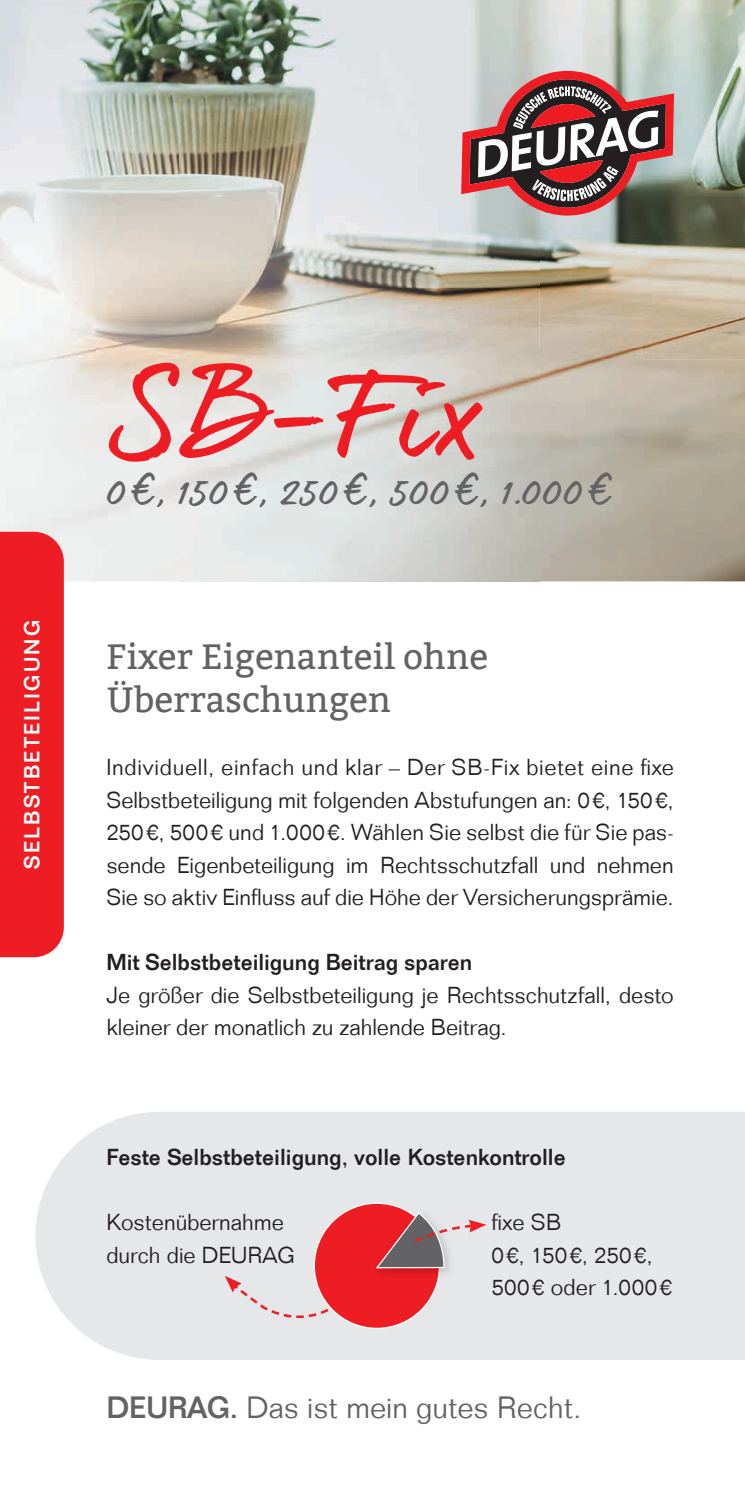
<style>
.page{position:relative;width:745px;height:1489px;background:#fff}
.page>*{position:absolute;margin:0;border:0;box-sizing:border-box;transform-origin:0 0}
.t1{font:112.5px "dear Joe 6";color:#ee1d23}
.t2{font:40px "dear Joe 6";color:#636366}
.t3{font:35px/42.5px "Bitter";color:#636366}
.t4{font:300 30px "Folio LT";color:#636366}
.t5{font:300 22.5px/32.5px "Folio LT";color:#231f20}
.t6{font:500 22.5px "Folio LT";color:#231f20}
.t7{font:500 21.25px "Folio LT";letter-spacing:.105em;color:#fff}
.s1{font-weight:500}
</style>
<div class="page">
<img style="left:539px;top:0;width:205px;height:532px">
<img style="left:0;top:0;width:539px;height:360px">
<div style="left:35px;top:1112px;width:709px;height:247px;background:#e6e7e9"></div>
<svg style="left:461px;top:71px;width:212px;height:144px;background:#976e6e"></svg>
<img style="left:96px;top:348px;width:546px;height:184px">
<svg style="left:225px;top:1202px;width:261px;height:126px;background:#e09ea1"></svg>
<svg style="left:0;top:532px;width:744px;height:425px"></svg>
<p class="t7" style="left:19px;top:869px;width:251px;rotate:-90deg">SELBSTBETEILIGUNG</p>
<h1 class="t1" style="left:106px;top:348px;width:378px">SB-Fix</h1>
<h2 class="t2" style="left:106px;top:466px;width:508px">0 €, 150 €, 250 €, 500 €, 1.000 €</h2>
<h3 class="t3" style="left:106px;top:636px;width:383px">Fixer Eigenanteil ohne<br>Überraschungen</h3>
<p class="t5" style="left:106px;top:751px;width:568px;text-align:justify">Individuell, einfach und klar – Der SB-Fix bietet eine fixe Selbst beteiligung mit folgenden Abstufungen an: 0 €, 150 €, 250 €, 500 € und 1.000 €. Wählen Sie selbst die für Sie pas&shy;sende Eigenbeteiligung im Rechtsschutzfall und nehmen Sie so aktiv Einfluss auf die Höhe der Versicherungs prämie.</p>
<p class="t6" style="left:106px;top:948px;width:367px">Mit Selbstbeteiligung Beitrag sparen</p>
<p class="t5" style="left:106px;top:978px;width:568px">Je größer die Selbstbeteiligung je Rechtsschutzfall, desto kleiner der monatlich zu zahlende Beitrag.</p>
<p class="t6" style="left:106px;top:1143px;width:460px">Feste Selbstbeteiligung, volle Kostenkontrolle</p>
<p class="t5" style="left:106px;top:1206px;width:190px">Kostenübernahme durch die DEURAG</p>
<p class="t5" style="left:491px;top:1206px;width:182px">fixe SB<br>0 €, 150 €, 250 €,<br>500 € oder 1.000 €</p>
<h3 class="t4" style="left:106px;top:1389px;width:476px"><span class="s1">DEURAG.</span> Das ist mein gutes Recht.</h3>
</div>
